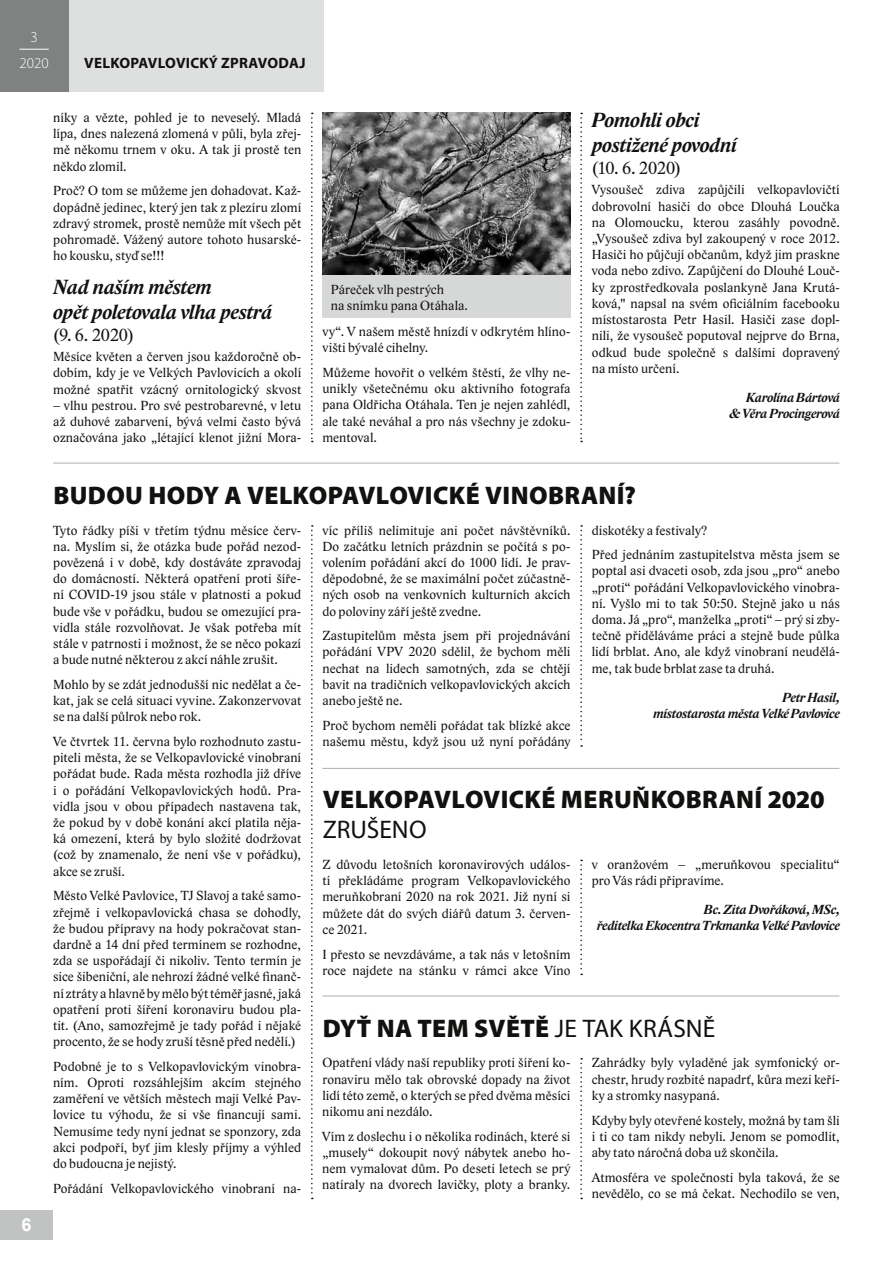
<style>
.page{position:relative;width:893px;height:1263px;background:#fff}
.page>*{position:absolute;margin:0;border:0;box-sizing:border-box;transform-origin:0 0}
.t1{font:900 25.5px "Myriad Pro";letter-spacing:.01em;color:#11110f}
.t2{font:25.5px "Myriad Pro";color:#11110f}
.t3{font:italic 700 21px/25.2px "Lido ST";letter-spacing:-.01em;color:#11110f}
.t4{font:18px "Lido ST";color:#11110f}
.t5{font:700 18px "Arial";color:#fff}
.t6{font:700 15px "Myriad Pro";letter-spacing:.02em;color:#11110f}
.t7{font:300 15px/25.8px "Myriad Pro";color:#fff;text-align:center}
.t8{font:13.5px/16.2px "Lido ST";letter-spacing:.005em;color:#11110f;text-align:justify}
.t9{font:italic 700 13.5px/16.2px "Lido ST";letter-spacing:-.015em;color:#11110f;text-align:right}
.s1{font-weight:400}
</style>
<div class="page">
<div style="left:0;top:0;width:324px;height:91px;background:#dedfdf"></div>
<div style="left:0;top:1210px;width:53px;height:29px;background:#c1c3c3"></div>
<div style="left:0;top:0;width:69px;height:91px;background:#808281"></div>
<hr style="left:19px;top:49px;width:30px;height:1px;background:#fff">
<img style="left:322px;top:113px;width:248px;height:163px">
<div style="left:322px;top:276px;width:248px;height:42px;background:#d6d7d7"></div>
<svg style="left:580px;top:113px;width:2px;height:329px"></svg>
<svg style="left:580px;top:525px;width:2px;height:222px"></svg>
<svg style="left:580px;top:860px;width:2px;height:115px"></svg>
<svg style="left:580px;top:1058px;width:2px;height:141px"></svg>
<svg style="left:311px;top:113px;width:2px;height:329px"></svg>
<svg style="left:311px;top:525px;width:2px;height:674px"></svg>
<hr style="left:53px;top:463px;width:786px;height:1px;background:#adafaf">
<hr style="left:322px;top:768px;width:517px;height:1px;background:#adafaf">
<hr style="left:322px;top:996px;width:517px;height:1px;background:#adafaf">
<p class="t7" style="left:19px;top:24px;width:31px">3<br>2020</p>
<p class="t6" style="left:84px;top:53px;width:223px">VELKOPAVLOVICKÝ ZPRAVODAJ</p>
<p class="t8" style="left:53px;top:110px;width:250px">níky a vězte, pohled je to neveselý. Mladá lípa, dnes nalezená zlomená v půli, byla zřej&shy;mě někomu trnem v oku. A tak ji prostě ten někdo zlomil.</p>
<p class="t8" style="left:53px;top:183px;width:250px">Proč? O tom se můžeme jen dohadovat. Kaž&shy;dopádně jedinec, který jen tak z plezíru zlomí zdravý stromek, prostě nemůže mít všech pět pohromadě. Vážený autore tohoto husarské&shy;ho kousku, styď se!!!</p>
<h2 class="t3" style="left:53px;top:275px;width:221px">Nad naším městem<br>opět poletovala vlha pestrá</h2>
<h3 class="t4" style="left:53px;top:324px;width:82px">(9. 6. 2020)</h3>
<p class="t8" style="left:53px;top:349px;width:250px">Měsíce květen a červen jsou každoročně ob&shy;dobím, kdy je ve Velkých Pavlovicích a okolí možné spatřit vzácný ornitologický skvost</p>
<p class="t8" style="left:53px;top:397px;width:250px">– vlhu pestrou. Pro své pestrobarevné, v letu až duhové zabarvení, bývá velmi často bývá označována jako „létající klenot jižní Mora-</p>
<p class="t8" style="left:331px;top:281px;width:138px">Páreček vlh pestrých<br>na snímku pana Otáhala.</p>
<p class="t8" style="left:322px;top:324px;width:250px">vy“. V našem městě hnízdí v odkrytém hlíno&shy;višti bývalé cihelny.</p>
<p class="t8" style="left:322px;top:365px;width:250px">Můžeme hovořit o velkém štěstí, že vlhy ne&shy;unikly všetečnému oku aktivního fotografa pana Oldřicha Otáhala. Ten je nejen zahlédl, ale také neváhal a pro nás všechny je zdoku&shy;mentoval.</p>
<h2 class="t3" style="left:592px;top:108px;width:148px">Pomohli obci postižené povodní</h2>
<h3 class="t4" style="left:592px;top:157px;width:91px">(10. 6. 2020)</h3>
<p class="t8" style="left:592px;top:182px;width:250px">Vysoušeč zdiva zapůjčili velkopavlovičtí dobrovolní hasiči do obce Dlouhá Loučka na Olomoucku, kterou zasáhly povodně. „Vysoušeč zdiva byl zakoupený v roce 2012.<br>Hasiči ho půjčují občanům, když jim praskne voda nebo zdivo. Zapůjčení do Dlouhé Louč&shy;ky zprostředkovala poslankyně Jana Krutá&shy;ková," napsal na svém oficiálním facebooku místostarosta Petr Hasil. Hasiči zase dopl&shy;nili, že vysoušeč poputoval nejprve do Brna, odkud bude společně s dalšími dopravený na místo určení.</p>
<p class="t9" style="left:729px;top:390px;width:112px">Karolína Bártová<br>&amp; Věra Procingerová</p>
<h1 class="t1" style="left:53px;top:481px;width:396px">BUDOU HODY A VELKOPAVLOVICKÉ</h1>
<h1 class="t1" style="left:485px;top:481px;width:62px">VINOBR</h1>
<h1 class="t1" style="left:581px;top:481px;width:56px">ANÍ?</h1>
<h3 class="t5" style="left:22px;top:1212px;width:12px">6</h3>
<p class="t8" style="left:53px;top:522px;width:250px">Tyto řádky píši v třetím týdnu měsíce červ&shy;na. Myslím si, že otázka bude pořád nezod&shy;povězená i v době, kdy dostáváte zpravodaj do domácností. Některá opatření proti šíře&shy;ní COVID-19 jsou stále v platnosti a pokud bude vše v pořádku, budou se omezující pra&shy;vidla stále rozvolňovat. Je však potřeba mít stále v patrnosti i možnost, že se něco pokazí a bude nutné některou z akcí náhle zrušit.</p>
<p class="t8" style="left:53px;top:676px;width:250px">Mohlo by se zdát jednodušší nic nedělat a če&shy;kat, jak se celá situaci vyvine. Zakonzervovat se na další půlrok nebo rok.</p>
<p class="t8" style="left:53px;top:733px;width:250px">Ve čtvrtek 11. června bylo rozhodnuto zastu&shy;piteli města, že se Velkopavlovické vinobraní pořádat bude. Rada města rozhodla již dříve i o pořádání Velkopavlovických hodů. Pra&shy;vidla jsou v obou případech nastavena tak, že pokud by v době konání akcí platila něja&shy;ká omezení, která by bylo složité dodržovat (což by znamenalo, že není vše v pořádku), akce se zruší.</p>
<p class="t8" style="left:53px;top:888px;width:250px">Město Velké Pavlovice, TJ Slavoj a také samo&shy;zřejmě i velkopavlovická chasa se dohodly, že budou přípravy na hody pokračovat stan&shy;dardně a 14 dní před termínem se rozhodne, zda se uspořádají či nikoliv. Tento termín je sice šibeniční, ale nehrozí žádné velké finanč&shy;ní ztráty a hlavně bymělo býttéměřjasné, jaká opatření proti šíření koronaviru budou pla&shy;tit. (Ano, samozřejmě je tady pořád i nějaké procento, že se hody zruší těsně před nedělí.)</p>
<p class="t8" style="left:53px;top:1058px;width:250px">Podobné je to s Velkopavlovickým vinobra&shy;ním. Oproti rozsáhlejším akcím stejného zaměření ve větších městech mají Velké Pav&shy;lovice tu výhodu, že si vše financují sami.<br>Nemusíme tedy nyní jednat se sponzory, zda akci podpoří, byť jim klesly příjmy a výhled do budoucna je nejistý.</p>
<p class="t8" style="left:53px;top:1180px;width:250px">Pořádání Velkopavlovického vinobraní na-</p>
<p class="t8" style="left:322px;top:522px;width:250px">víc příliš nelimituje ani počet návštěvníků.<br>Do začátku letních prázdnin se počítá s po&shy;volením pořádání akcí do 1000 lidí. Je prav&shy;děpodobné, že se maximální počet zúčastně&shy;ných osob na venkovních kulturních akcích do poloviny září ještě zvedne.</p>
<p class="t8" style="left:322px;top:628px;width:250px">Zastupitelům města jsem při projednávání pořádání VPV 2020 sdělil, že bychom měli nechat na lidech samotných, zda se chtějí bavit na tradičních velkopavlovických akcích anebo ještě ne.</p>
<p class="t8" style="left:322px;top:717px;width:250px">Proč bychom neměli pořádat tak blízké akce našemu městu, když jsou už nyní pořádány</p>
<p class="t8" style="left:592px;top:518px;width:250px;line-height:24.8px">diskotéky a festivaly?<br>Před jednáním zastupitelstva města jsem se</p>
<p class="t8" style="left:592px;top:563px;width:250px">poptal asi dvaceti osob, zda jsou „pro“ anebo „proti“ pořádání Velkopavlovického vinobra&shy;ní. Vyšlo mi to tak 50:50. Stejně jako u nás doma. Já „pro“, manželka „proti“ – prý si zby&shy;tečně přiděláváme práci a stejně bude půlka lidí brblat. Ano, ale když vinobraní neudělá&shy;me, tak bude brblat zase ta druhá.</p>
<p class="t9" style="left:653px;top:689px;width:189px">Petr Hasil,<br>místostarosta města Velké Pavlovice</p>
<h1 class="t1" style="left:323px;top:785px;width:97px">VELKOPAVL</h1>
<h1 class="t1" style="left:465px;top:785px;width:270px">OVICKÉ MERUŇKOBRANÍ</h1>
<h1 class="t1" style="left:767px;top:785px;width:59px">2020</h1>
<h1 class="t2" style="left:323px;top:814px;width:105px">ZRUŠENO</h1>
<p class="t8" style="left:322px;top:856px;width:250px">Z důvodu letošních koronavirových událos&shy;tí překládáme program Velkopavlovického meruňkobraní 2020 na rok 2021. Již nyní si můžete dát do svých diářů datum 3. červen&shy;ce 2021.</p>
<p class="t8" style="left:322px;top:946px;width:250px">I přesto se nevzdáváme, a tak nás v letošním roce najdete na stánku v rámci akce Víno</p>
<p class="t8" style="left:592px;top:856px;width:250px">v oranžovém – „meruňkovou specialitu“ pro Vás rádi připravíme.</p>
<p class="t9" style="left:597px;top:902px;width:245px">Bc. Zita Dvořáková, MSc,<br>ředitelka Ekocentra Trkmanka Velké Pavlovice</p>
<h1 class="t1" style="left:323px;top:1014px;width:394px">DYŤ NA TEM SVĚTĚ <span class="s1">JE TAK KRÁSNĚ</span></h1>
<p class="t8" style="left:322px;top:1055px;width:250px">Opatření vlády naší republiky proti šíření ko&shy;ronaviru mělo tak obrovské dopady na život lidí této země, o kterých se před dvěma měsíci nikomu ani nezdálo.</p>
<p class="t8" style="left:322px;top:1128px;width:250px">Vím z doslechu i o několika rodinách, které si „musely“ dokoupit nový nábytek anebo ho&shy;nem vymalovat dům. Po deseti letech se prý natíraly na dvorech lavičky, ploty a branky.</p>
<p class="t8" style="left:592px;top:1055px;width:250px">Zahrádky byly vyladěné jak symfonický or&shy;chestr, hrudy rozbité napadrť, kůra mezi keří&shy;ky a stromky nasypaná.</p>
<p class="t8" style="left:592px;top:1112px;width:250px">Kdyby byly otevřené kostely, možná by tam šli i ti co tam nikdy nebyli. Jenom se pomodlit, aby tato náročná doba už skončila.</p>
<p class="t8" style="left:592px;top:1169px;width:250px">Atmosféra ve společnosti byla taková, že se nevědělo, co se má čekat. Nechodilo se ven,</p>
</div>
